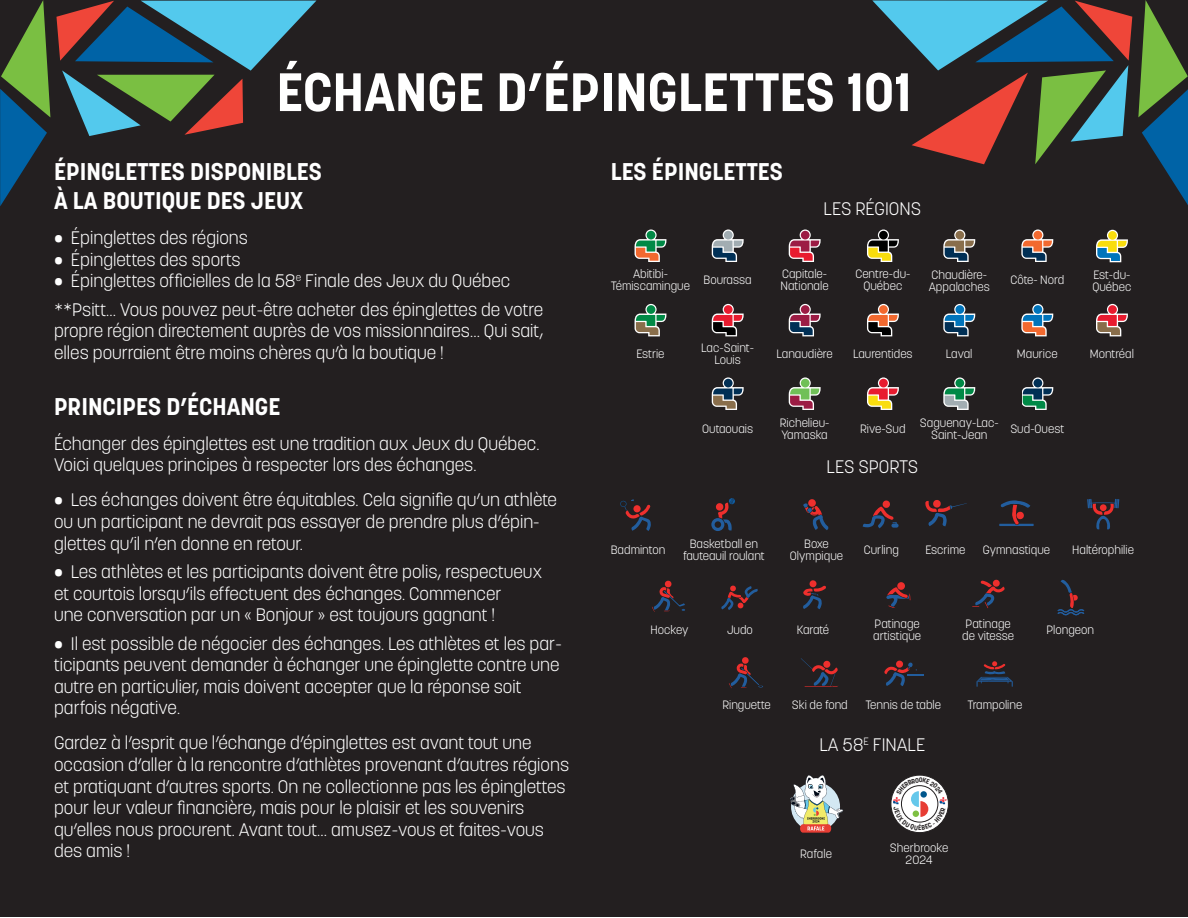
<style>
.page{position:relative;width:1188px;height:918px;background:#fff}
.page>*{position:absolute;margin:0;border:0;box-sizing:border-box;transform-origin:0 0}
.t1{font:700 53.55px "Korolev";color:#fff}
.t2{font:700 24px/28.8px "Korolev";color:#fff}
.t3{font:300 18px/21.6px "Korolev";color:#fff}
.t4{font:300 12px/12px "Korolev";color:#fff;text-align:center}
.t5{font:700 6.6px "Korolev";color:#231f20}
</style>
<div class="page">
<div style="left:0;top:0;width:1188px;height:916px;background:#231f20"></div>
<svg style="left:635px;top:230px;width:31px;height:32px"></svg>
<svg style="left:712px;top:230px;width:32px;height:32px"></svg>
<svg style="left:789px;top:230px;width:32px;height:32px"></svg>
<svg style="left:867px;top:230px;width:32px;height:32px"></svg>
<svg style="left:943px;top:230px;width:32px;height:32px"></svg>
<svg style="left:1021px;top:230px;width:32px;height:32px"></svg>
<svg style="left:1096px;top:230px;width:32px;height:32px"></svg>
<svg style="left:635px;top:304px;width:31px;height:32px"></svg>
<svg style="left:712px;top:304px;width:32px;height:32px"></svg>
<svg style="left:789px;top:304px;width:32px;height:32px"></svg>
<svg style="left:867px;top:304px;width:32px;height:32px"></svg>
<svg style="left:943px;top:304px;width:32px;height:32px"></svg>
<svg style="left:1021px;top:304px;width:32px;height:32px"></svg>
<svg style="left:1096px;top:304px;width:32px;height:32px"></svg>
<svg style="left:712px;top:377px;width:32px;height:33px"></svg>
<svg style="left:789px;top:377px;width:32px;height:33px"></svg>
<svg style="left:867px;top:377px;width:32px;height:33px"></svg>
<svg style="left:943px;top:377px;width:32px;height:33px"></svg>
<svg style="left:1022px;top:377px;width:31px;height:33px"></svg>
<svg style="left:729px;top:657px;width:34px;height:31px"></svg>
<svg style="left:801px;top:658px;width:37px;height:29px"></svg>
<svg style="left:884px;top:660px;width:39px;height:26px"></svg>
<svg style="left:976px;top:661px;width:37px;height:26px"></svg>
<svg style="left:620px;top:499px;width:31px;height:32px"></svg>
<svg style="left:808px;top:499px;width:8px;height:8px"></svg>
<svg style="left:803px;top:502px;width:26px;height:28px"></svg>
<svg style="left:863px;top:500px;width:36px;height:28px"></svg>
<svg style="left:925px;top:500px;width:42px;height:26px"></svg>
<hr style="left:999px;top:524px;width:35px;height:2px;background:#225d9d">
<svg style="left:1000px;top:500px;width:30px;height:25px"></svg>
<svg style="left:1087px;top:499px;width:32px;height:31px"></svg>
<svg style="left:711px;top:498px;width:24px;height:33px"></svg>
<svg style="left:652px;top:580px;width:33px;height:32px"></svg>
<svg style="left:721px;top:585px;width:37px;height:25px"></svg>
<svg style="left:803px;top:580px;width:23px;height:29px"></svg>
<div style="left:897px;top:582px;width:8px;height:8px;background:#ee2f2d;border-radius:50%"></div>
<svg style="left:886px;top:587px;width:24px;height:21px"></svg>
<svg style="left:1058px;top:579px;width:26px;height:36px"></svg>
<svg style="left:972px;top:579px;width:33px;height:29px"></svg>
<svg style="left:790px;top:775px;width:54px;height:58px"></svg>
<div style="left:891px;top:775px;width:58px;height:58px;border:1px solid #231f20;border-radius:50%"></div>
<svg style="left:1138px;top:0;width:50px;height:205px"></svg>
<svg style="left:872px;top:0;width:260px;height:164px"></svg>
<svg style="left:0;top:0;width:50px;height:206px"></svg>
<svg style="left:56px;top:1px;width:260px;height:135px"></svg>
<svg style="left:893px;top:778px;width:54px;height:52px;background:#c9c7c8"></svg>
<p class="t1" style="left:276px;top:58px;width:637px">ÉCHANGE D’ÉPINGLETTES 101</p>
<p class="t2" style="left:54px;top:157px;width:269px">ÉPINGLETTES DISPONIBLES<br>À LA BOUTIQUE DES JEUX</p>
<p class="t3" style="left:54px;top:227px;width:195px">• Épinglettes des régions</p>
<p class="t3" style="left:54px;top:249px;width:188px">• Épinglettes des sports</p>
<p class="t3" style="left:54px;top:270px;width:458px">• Épinglettes officielles de la 58<sup>e</sup> Finale des Jeux du Québec</p>
<p class="t3" style="left:54px;top:299px;width:491px;text-align:justify">**Psitt… Vous pouvez peut-être acheter des épinglettes de votre propre région directement auprès de vos missionnaires… Qui sait, elles pourraient être moins chères qu’à la boutique !</p>
<p class="t2" style="left:54px;top:392px;width:228px">PRINCIPES D’ÉCHANGE</p>
<p class="t3" style="left:54px;top:433px;width:487px">Échanger des épinglettes est une tradition aux Jeux du Québec.<br>Voici quelques principes à respecter lors des échanges.</p>
<p class="t3" style="left:54px;top:489px;width:505px">• Les échanges doivent être équitables. Cela signifie qu’un athlète ou un participant ne devrait pas essayer de prendre plus d’épin&shy;glettes qu’il n’en donne en retour.</p>
<p class="t3" style="left:54px;top:561px;width:490px">• Les athlètes et les participants doivent être polis, respectueux et courtois lorsqu’ils effectuent des échanges. Commencer<br>une conversation par un « Bonjour » est toujours gagnant !</p>
<p class="t3" style="left:54px;top:632px;width:509px">• Il est possible de négocier des échanges. Les athlètes et les par&shy;ticipants peuvent demander à échanger une épinglette contre une autre en particulier, mais doivent accepter que la réponse soit parfois négative.</p>
<p class="t3" style="left:54px;top:732px;width:517px">Gardez à l’esprit que l’échange d’épinglettes est avant tout une occasion d’aller à la rencontre d’athlètes provenant d’autres régions et pratiquant d’autres sports. On ne collectionne pas les épinglettes pour leur valeur financière, mais pour le plaisir et les souvenirs qu’elles nous procurent. Avant tout… amusez-vous et faites-vous des amis !</p>
<p class="t2" style="left:611px;top:157px;width:173px">LES ÉPINGLETTES</p>
<p class="t3" style="left:824px;top:198px;width:99px">LES RÉGIONS</p>
<p class="t4" style="left:611px;top:268px;width:81px">Abitibi-<br>Témiscamingue</p>
<p class="t4" style="left:704px;top:273px;width:50px">Bourassa</p>
<p class="t4" style="left:781px;top:268px;width:50px;text-align:left">Capitale-<br>Nationale</p>
<p class="t4" style="left:855px;top:268px;width:56px">Centre-du-<br>Québec</p>
<p class="t4" style="left:929px;top:269px;width:63px;text-align:left">Chaudière-<br>Appalaches</p>
<p class="t4" style="left:1010px;top:273px;width:55px">Côte- Nord</p>
<p class="t4" style="left:1092px;top:269px;width:40px;text-align:left">Est-du-<br>Québec</p>
<p class="t4" style="left:636px;top:348px;width:30px">Estrie</p>
<p class="t4" style="left:701px;top:342px;width:54px">Lac-Saint-<br>Louis</p>
<p class="t4" style="left:777px;top:348px;width:58px">Lanaudière</p>
<p class="t4" style="left:853px;top:348px;width:61px">Laurentides</p>
<p class="t4" style="left:946px;top:348px;width:28px">Laval</p>
<p class="t4" style="left:1017px;top:348px;width:42px">Maurice</p>
<p class="t4" style="left:1090px;top:348px;width:46px">Montréal</p>
<p class="t4" style="left:702px;top:423px;width:53px">Outaouais</p>
<p class="t4" style="left:780px;top:417px;width:51px;text-align:left">Richelieu-<br>Yamaska</p>
<p class="t4" style="left:860px;top:423px;width:47px">Rive-Sud</p>
<p class="t4" style="left:920px;top:417px;width:80px">Saguenay-Lac-<br>Saint-Jean</p>
<p class="t4" style="left:1010px;top:423px;width:55px">Sud-Ouest</p>
<p class="t3" style="left:827px;top:456px;width:93px">LES SPORTS</p>
<p class="t4" style="left:683px;top:537px;width:83px">Basketball en fauteauil roulant</p>
<p class="t4" style="left:611px;top:543px;width:56px">Badminton</p>
<p class="t4" style="left:790px;top:537px;width:55px">Boxe<br>Olympique</p>
<p class="t4" style="left:864px;top:543px;width:37px">Curling</p>
<p class="t4" style="left:926px;top:543px;width:41px">Escrime</p>
<p class="t4" style="left:983px;top:543px;width:69px">Gymnastique</p>
<p class="t4" style="left:1072px;top:543px;width:63px">Haltérophilie</p>
<p class="t4" style="left:651px;top:624px;width:39px">Hockey</p>
<p class="t4" style="left:727px;top:624px;width:27px">Judo</p>
<p class="t4" style="left:797px;top:624px;width:34px">Karaté</p>
<p class="t4" style="left:873px;top:618px;width:50px;text-align:left">Patinage artistique</p>
<p class="t4" style="left:1047px;top:624px;width:49px">Plongeon</p>
<p class="t4" style="left:962px;top:618px;width:54px;text-align:left">Patinage de vitesse</p>
<p class="t4" style="left:722px;top:698px;width:50px">Ringuette</p>
<p class="t4" style="left:792px;top:698px;width:58px">Ski de fond</p>
<p class="t4" style="left:865px;top:698px;width:77px">Tennis de table</p>
<p class="t4" style="left:968px;top:698px;width:56px">Trampoline</p>
<p class="t3" style="left:819px;top:734px;width:108px">LA 58<sup>E</sup> FINALE</p>
<p class="t4" style="left:800px;top:848px;width:33px">Rafale</p>
<p class="t5" style="left:918px;top:824px;width:5px">É</p>
<p class="t4" style="left:890px;top:842px;width:60px">Sherbrooke<br>2024</p>
</div>
